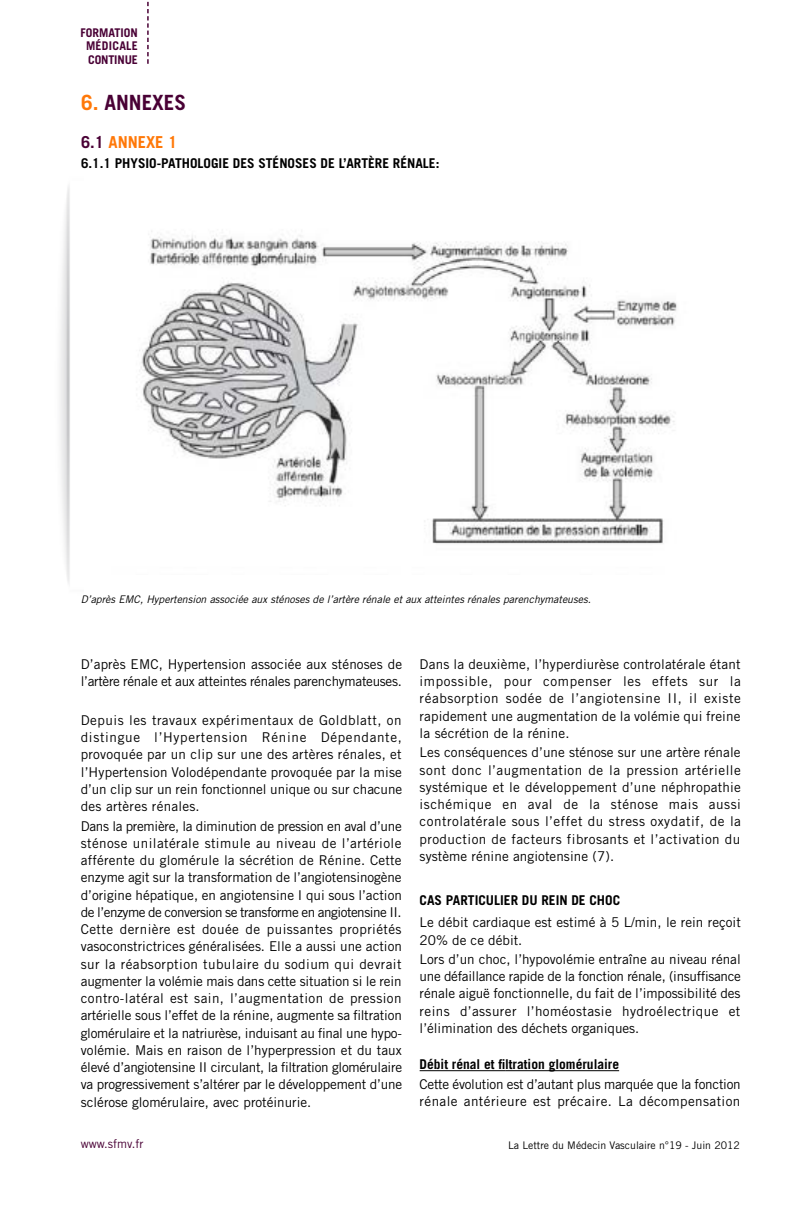
<style>
.page{position:relative;width:808px;height:1212px;background:#fff}
.page>*{position:absolute;margin:0;border:0;box-sizing:border-box;transform-origin:0 0}
.t1{font:700 21px "Trade Gothic LT Std";color:#490135}
.t2{font:700 16.5px "Trade Gothic LT Std";color:#ff7808}
.t3{font:13.5px/17.2px "Trade Gothic LT Std";color:#000;text-align:justify}
.t4{font:13.5px/17.2px "Trade Gothic LT Std";letter-spacing:-.02em;color:#000}
.t5{font:700 13.5px "Trade Gothic LT Std";color:#000}
.t6{font:13.5px "Trade Gothic LT Std";letter-spacing:.03em;color:#000}
.t7{font:700 12px/13.5px "Trade Gothic LT Std";color:#490135;text-align:justify}
.t8{font:12px "Trade Gothic LT Std";color:#490135}
.t9{font:italic 10.5px "Trade Gothic LT Std";color:#000}
.t10{font:10.5px "Trade Gothic LT Std";color:#000}
.s1{color:#ff7808}
.s2{color:#490135}
.s3{font-weight:700}
</style>
<div class="page">
<img style="left:60px;top:186px;width:10px;height:397px">
<svg style="left:147px;top:1px;width:2px;height:63px"></svg>
<hr style="left:420px;top:1070px;width:85px;height:1px;background:#000">
<hr style="left:505px;top:1070px;width:114px;height:1px;background:#000">
<img style="left:139px;top:231px;width:538px;height:313px">
<p class="t7" style="left:86px;top:27px;width:53px;text-indent:-5px">FORMATION MÉDICALE CONTINUE</p>
<p class="t1" style="left:81px;top:94px;width:107px"><span class="s1">6.</span> ANNEXES</p>
<p class="t2" style="left:81px;top:136px;width:98px"><span class="s2">6.1</span> ANNEXE 1</p>
<p class="t5" style="left:81px;top:158px;width:360px">6.1.1 PHYSIO-PATHOLOGIE DES STÉNOSES DE L’ARTÈRE RÉNALE:</p>
<p class="t9" style="left:81px;top:595px;width:511px">D’après EMC, Hypertension associée aux sténoses de l’artère rénale et aux atteintes rénales parenchymateuses.</p>
<p class="t4" style="left:81px;top:657px;width:323px">D’après EMC, Hypertension associée aux sténoses de l’artère rénale et aux atteintes rénales parenchymateuses.</p>
<p class="t3" style="left:81px;top:713px;width:323px">Depuis les travaux expérimentaux de Goldblatt, on distingue l’Hypertension Rénine Dépendante, provoquée par un clip sur une des artères rénales, et l’Hypertension Volodépendante provoquée par la mise d’un clip sur un rein fonctionnel unique ou sur chacune des artères rénales.</p>
<p class="t3" style="left:81px;top:818px;width:323px">Dans la première, la diminution de pression en aval d’une sténose unilatérale stimule au niveau de l’artériole afférente du glomérule la sécrétion de Rénine. Cette enzyme agit sur la transformation de l’angiotensinogène d’origine hépatique, en angiotensine I qui sous l’action de l’enzyme de conversion se transforme en angiotensine II.<br>Cette dernière est douée de puissantes propriétés vasoconstrictrices généralisées. Elle a aussi une action sur la réabsorption tubulaire du sodium qui devrait augmenter la volémie mais dans cette situation si le rein contro-latéral est sain, l’augmentation de pression artérielle sous l’effet de la rénine, augmente sa filtration glomérulaire et la natriurèse, induisant au final une hypo&shy;volémie. Mais en raison de l’hyperpression et du taux élevé d’angiotensine II circulant, la filtration glomérulaire va progressivement s’altérer par le développement d’une sclérose glomérulaire, avec protéinurie.</p>
<p class="t8" style="left:81px;top:1140px;width:64px">www.sfmv.fr</p>
<p class="t3" style="left:420px;top:657px;width:323px">Dans la deuxième, l’hyperdiurèse controlatérale étant impossible, pour compenser les effets sur la réabsorption sodée de l’angiotensine II, il existe rapidement une augmentation de la volémie qui freine la sécrétion de la rénine.</p>
<p class="t3" style="left:420px;top:745px;width:323px">Les conséquences d’une sténose sur une artère rénale sont donc l’augmentation de la pression artérielle systémique et le développement d’une néphropathie ischémique en aval de la sténose mais aussi controlatérale sous l’effet du stress oxydatif, de la production de facteurs fibrosants et l’activation du système rénine angiotensine (7).</p>
<p class="t3" style="left:420px;top:890px;width:323px;line-height:22.4px"><span class="s3">CAS PARTICULIER DU REIN DE CHOC<br></span>Le débit cardiaque est estimé à 5 L/min, le rein reçoit</p>
<p class="t3" style="left:420px;top:931px;width:323px;line-height:19.4px">20% de ce débit.<br>Lors d’un choc, l’hypovolémie entraîne au niveau rénal</p>
<p class="t3" style="left:420px;top:969px;width:323px">une défaillance rapide de la fonction rénale, (insuffisance rénale aiguë fonctionnelle, du fait de l’impossibilité des reins d’assurer l’homéostasie hydroélectrique et l’élimination des déchets organiques.</p>
<p class="t4" style="left:420px;top:1056px;width:323px;line-height:19.4px"><span class="s3">Débit rénal et filtration glomérulaire<br></span>Cette évolution est d’autant plus marquée que la fonction</p>
<p class="t6" style="left:420px;top:1096px;width:322px">rénale antérieure est précaire. La décompensation</p>
<p class="t10" style="left:508px;top:1141px;width:233px">La Lettre du Médecin Vasculaire n°19 - Juin 2012</p>
</div>
